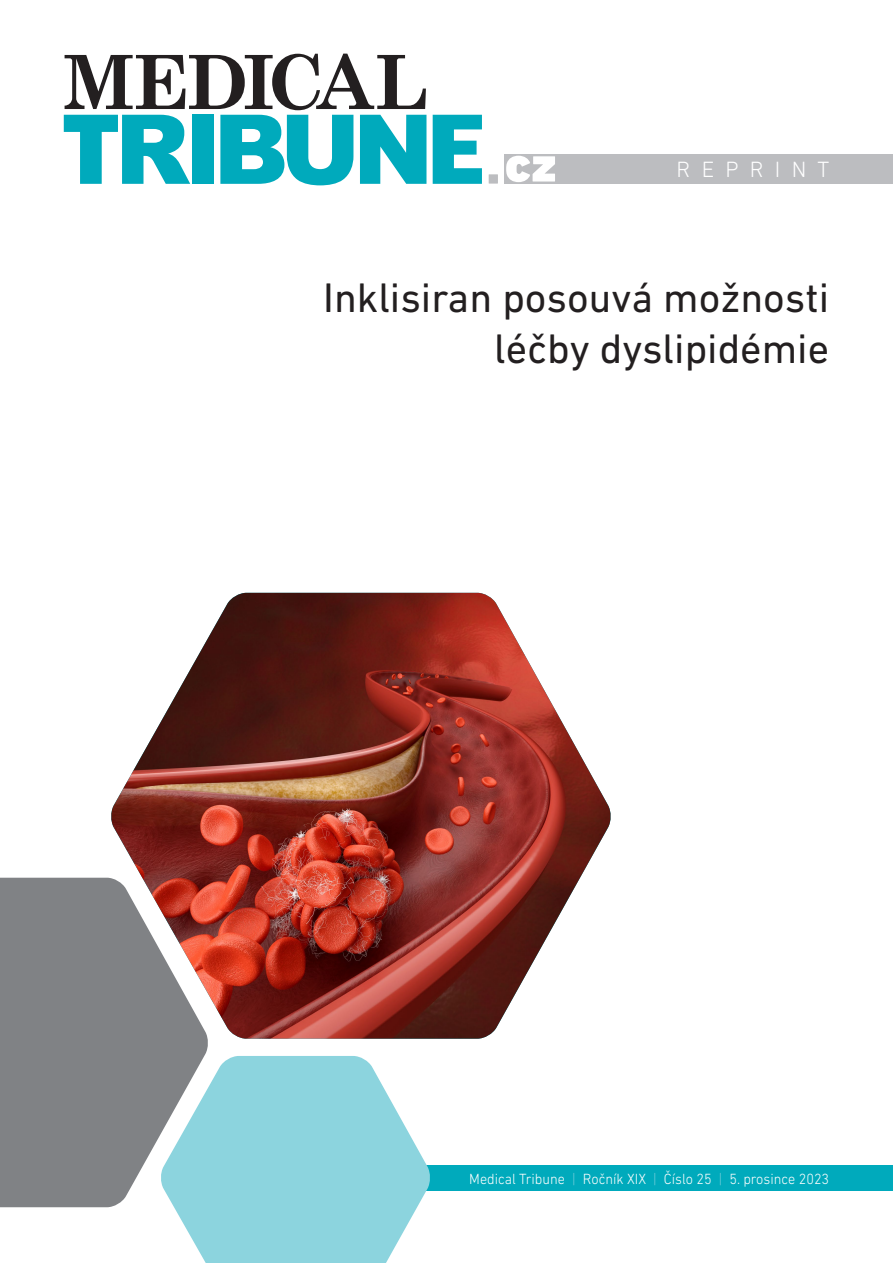
<style>
.page{position:relative;width:893px;height:1263px;background:#fff}
.page>*{position:absolute;margin:0;border:0;box-sizing:border-box;transform-origin:0 0}
.t1{font:42px/50.4px "DIN Next LT Pro";color:#231f20;text-align:right}
.t2{font:300 22.5px "DIN Next LT Pro";letter-spacing:.5em;color:#fff}
.t3{font:300 15px "DIN Next LT Pro";color:#fff;scale:.95 1}
.s1{color:#74cdd9}
</style>
<div class="page">
<div style="left:505px;top:154px;width:388px;height:30px;background:#bcbdc0"></div>
<svg style="left:433px;top:115px;width:49px;height:69px"></svg>
<svg style="left:64px;top:54px;width:362px;height:131px"></svg>
<div style="left:489px;top:174px;width:9px;height:10px;background:#bcbdc0"></div>
<svg style="left:506px;top:156px;width:49px;height:26px"></svg>
<div style="left:302px;top:1165px;width:591px;height:26px;background:#00aabc"></div>
<svg style="left:174px;top:1056px;width:256px;height:207px;background:#9bd9e2"></svg>
<img style="left:111px;top:593px;width:500px;height:446px">
<svg style="left:0;top:878px;width:209px;height:329px;background:#908e90"></svg>
<h2 class="t2" style="left:677px;top:157px;width:154px">REPRINT</h2>
<h1 class="t1" style="left:323px;top:272px;width:507px">Inklisiran posouvá možnosti léčby dyslipidémie</h1>
<p class="t3" style="left:469px;top:1170px;width:380px">Medical Tribune <span class="s1">|</span> Ročník XIX <span class="s1">|</span> Číslo 25 <span class="s1">|</span> 5. prosince 2023</p>
</div>
